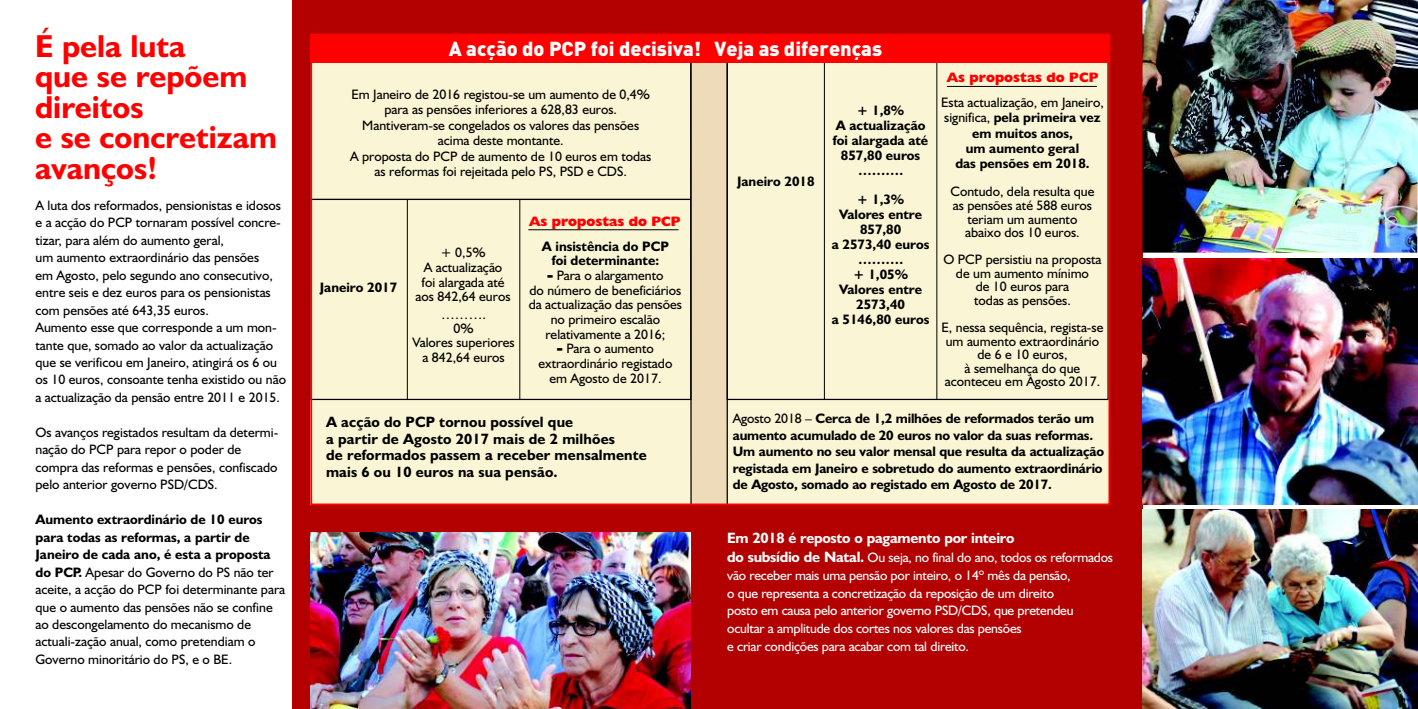
<style>
.page{position:relative;width:1418px;height:709px;background:#fff}
.page>*{position:absolute;margin:0;border:0;box-sizing:border-box;transform-origin:0 0}
.t1{font:700 31.88px/30.4px "Humanist 521 BT";color:#f00}
.t2{font:900 20px "DIN";color:#fff}
.t3{font:700 15px/16.8px "Humanist 521 BT";letter-spacing:.01em;color:#000}
.t4{font:700 15px "Humanist 521 BT";letter-spacing:-.015em;color:#fff}
.t5{font:13.75px/17.4px "Humanist 521 BT";color:#000;text-align:center}
.t6{font:700 13.75px/14.9px "Humanist 521 BT";letter-spacing:-.01em;color:#000;text-align:center}
.t7{font:13.75px/17.8px "Humanist 521 BT";letter-spacing:-.015em;color:#fff}
.t8{font:800 13.75px "Humanist 521 BT";color:#f00}
.s1{font-weight:700}
.s2{font-weight:800}
.s3{font-weight:400}
.s4{font-weight:700;font-size:15px}
</style>
<div class="page">
<div style="left:292px;top:0;width:850px;height:709px;background:#b30000"></div>
<div style="left:310px;top:35px;width:798px;height:470px;background:#faf5d4"></div>
<div style="left:691px;top:62px;width:36px;height:443px;background:#eddbba"></div>
<hr style="left:407px;top:199px;width:1px;height:200px;background:#000">
<hr style="left:519px;top:199px;width:1px;height:201px;background:#000">
<hr style="left:310px;top:199px;width:381px;height:1px;background:#000">
<hr style="left:824px;top:62px;width:1px;height:337px;background:#000">
<hr style="left:936px;top:62px;width:1px;height:337px;background:#000">
<hr style="left:528px;top:229px;width:150px;height:1px;background:#000">
<hr style="left:690px;top:62px;width:1px;height:442px;background:#000">
<hr style="left:726px;top:62px;width:2px;height:442px;background:#000">
<div style="left:310px;top:35px;width:798px;height:27px;background:#f00"></div>
<div style="left:310px;top:34px;width:800px;height:471px;border:2px solid #f00"></div>
<hr style="left:946px;top:86px;width:150px;height:1px;background:#000">
<img style="left:310px;top:532px;width:381px;height:177px">
<img style="left:1142px;top:0;width:275px;height:253px">
<img style="left:1142px;top:258px;width:275px;height:246px">
<img style="left:1142px;top:510px;width:275px;height:199px">
<h1 class="t1" style="left:35px;top:33px;width:243px">É pela luta<br>que se repõem direitos<br>e se concretizam avanços!</h1>
<p class="t5" style="left:35px;top:198px;width:252px;text-align:left">A luta dos reformados, pensionistas e idosos e a acção do PCP tornaram possível concre&shy;tizar, para além do aumento geral,<br>um aumento extraordinário das pensões<br>em Agosto, pelo segundo ano consecutivo, entre seis e dez euros para os pensionistas com pensões até 643,35 euros.<br>Aumento esse que corresponde a um mon&shy;tante que, somado ao valor da actualização que se verificou em Janeiro, atingirá os 6 ou os 10 euros, consoante tenha existido ou não a actualização da pensão entre 2011 e 2015.</p>
<p class="t5" style="left:35px;top:424px;width:244px;text-align:left">Os avanços registados resultam da determi&shy;nação do PCP para repor o poder de compra das reformas e pensões, confiscado pelo anterior governo PSD/CDS.</p>
<p class="t5" style="left:35px;top:512px;width:251px;text-align:left"><span class="s1">Aumento extraordinário de 10 euros para todas as reformas, a partir de Janeiro de cada ano, é esta a proposta do PCP.</span> Apesar do Governo do PS não ter aceite, a acção do PCP foi determinante para que o aumento das pensões não se confine ao descongelamento do mecanismo de actuali-zação anual, como pretendiam o Governo minoritário do PS, e o BE.</p>
<h2 class="t2" style="left:449px;top:38px;width:435px">A acção do PCP foi decisiva! Veja as diferenças</h2>
<p class="t8" style="left:946px;top:72px;width:153px">As propostas do PCP</p>
<p class="t5" style="left:350px;top:88px;width:303px;line-height:15.5px">Em Janeiro de 2016 registou-se um aumento de 0,4% para as pensões inferiores a 628,83 euros.<br>Mantiveram-se congelados os valores das pensões acima deste montante.<br>A proposta do PCP de aumento de 10 euros em todas as reformas foi rejeitada pelo PS, PSD e CDS.</p>
<p class="t8" style="left:529px;top:215px;width:153px">As propostas do PCP</p>
<p class="t5" style="left:415px;top:246px;width:96px;line-height:14.8px">+ 0,5%<br>A actualização foi alargada até aos 842,64 euros</p>
<p class="t5" style="left:412px;top:308px;width:104px;line-height:14.4px">……….<br>0%<br>Valores superiores a 842,64 euros</p>
<p class="t6" style="left:542px;top:241px;width:128px;line-height:13.5px">A insistência do PCP foi determinante:</p>
<p class="t5" style="left:529px;top:269px;width:155px;line-height:14.8px"><span class="s2">-</span> Para o alargamento<br>do número de beneficiários da actualização das pensões no primeiro escalão relativamente a 2016;</p>
<p class="t5" style="left:538px;top:342px;width:135px;line-height:14.8px"><span class="s2">-</span> Para o aumento extraordinário registado em Agosto de 2017.</p>
<p class="t6" style="left:320px;top:281px;width:79px">Janeiro 2017</p>
<p class="t3" style="left:326px;top:415px;width:322px">A acção do PCP tornou possível que<br>a partir de Agosto 2017 mais de 2 milhões<br>de reformados passem a receber mensalmente mais 6 ou 10 euros na sua pensão.</p>
<p class="t6" style="left:941px;top:96px;width:164px"><span class="s3">Esta actualização, em Janeiro, significa,</span> pela primeira vez em muitos anos,<br>um aumento geral<br>das pensões em 2018.</p>
<p class="t6" style="left:833px;top:104px;width:97px">+ 1,8%<br>A actualização foi alargada até<br>857,80 euros ……….</p>
<p class="t6" style="left:831px;top:193px;width:99px">+ 1,3%<br>Valores entre<br>857,80<br>a 2573,40 euros ……….<br>+ 1,05%<br>Valores entre<br>2573,40<br>a 5146,80 euros</p>
<p class="t6" style="left:737px;top:175px;width:79px">Janeiro 2018</p>
<p class="t5" style="left:950px;top:186px;width:145px;line-height:13.6px">Contudo, dela resulta que as pensões até 588 euros teriam um aumento abaixo dos 10 euros.</p>
<p class="t5" style="left:943px;top:254px;width:160px;line-height:13.6px">O PCP persistiu na proposta de um aumento mínimo<br>de 10 euros para<br>todas as pensões.</p>
<p class="t5" style="left:941px;top:322px;width:163px;line-height:13.6px">E, nessa sequência, regista-se um aumento extraordinário de 6 e 10 euros,<br>à semelhança do que aconteceu em Agosto 2017.</p>
<p class="t6" style="left:732px;top:411px;width:373px;line-height:16.5px;text-align:left"><span class="s3">Agosto 2018 –</span> Cerca de 1,2 milhões de reformados terão um aumento acumulado de 20 euros no valor da suas reformas.<br>Um aumento no seu valor mensal que resulta da actualização registada em Janeiro e sobretudo do aumento extraordinário de Agosto, somado ao registado em Agosto de 2017.</p>
<p class="t4" style="left:727px;top:531px;width:289px">Em 2018 é reposto o pagamento por inteiro</p>
<p class="t7" style="left:727px;top:549px;width:387px"><span class="s4">do subsídio de Natal.</span> Ou seja, no final do ano, todos os reformados vão receber mais uma pensão por inteiro, o 14º mês da pensão,<br>o que representa a concretização da reposição de um direito<br>posto em causa pelo anterior governo PSD/CDS, que pretendeu ocultar a amplitude dos cortes nos valores das pensões<br>e criar condições para acabar com tal direito.</p>
</div>
